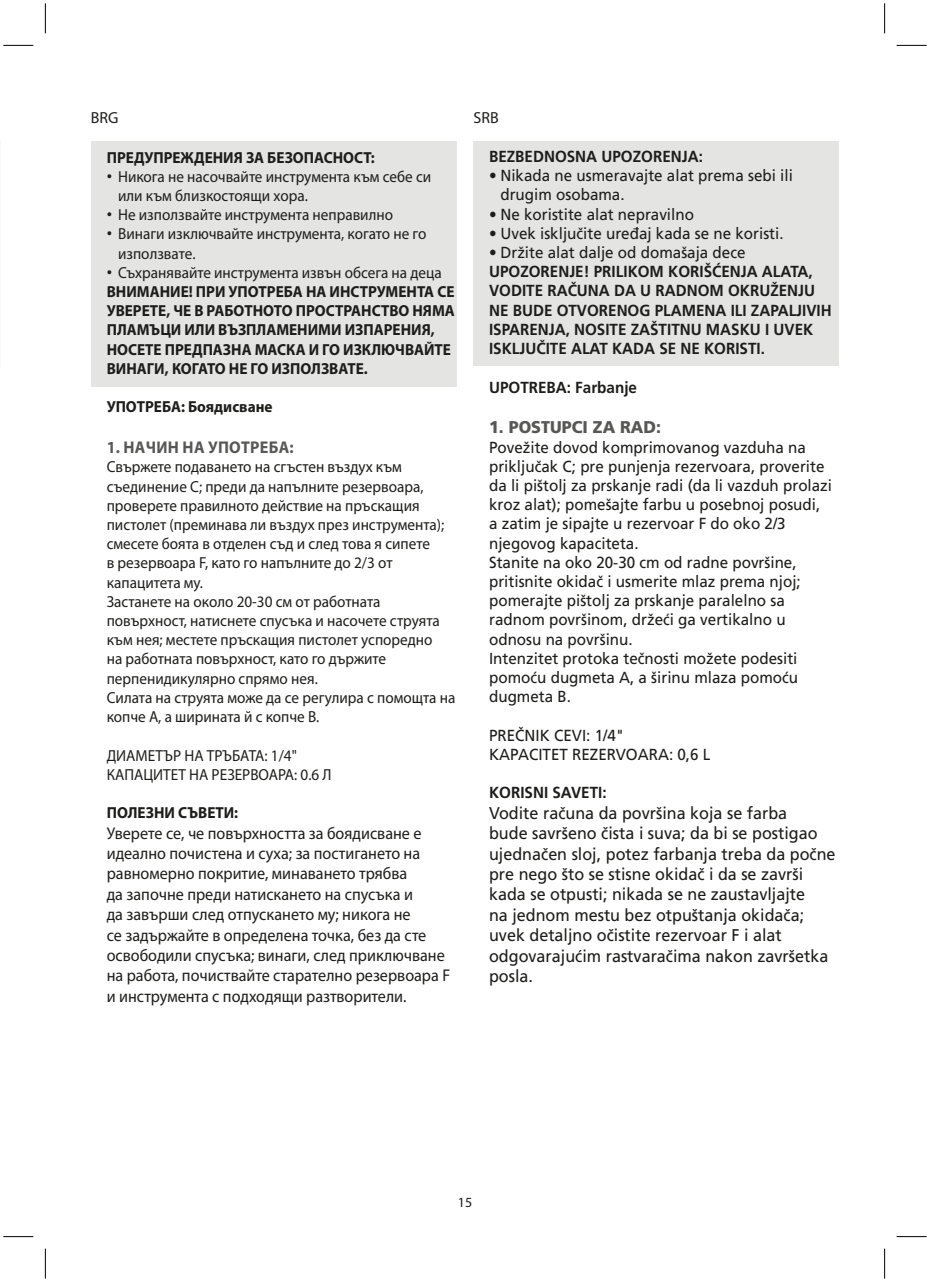
<style>
.page{position:relative;width:930px;height:1282px;background:#fff}
.page>*{position:absolute;margin:0;border:0;box-sizing:border-box;transform-origin:0 0}
.TESTO_RIENTRATO_9{font:17px/20.4px "Myriad Pro";color:#1d1d1b;scale:.95 1}
.TESTO_RIENTRATO_9-2{font:17px/20.4px "Frutiger LT Pro";color:#1d1d1b;scale:.95 1}
.SOTTOTITOLO{font:700 17px "Myriad Pro";letter-spacing:.02em;color:#575756;scale:.95 1}
.SOTTOTITOLO-2{font:900 17px "Frutiger LT Pro";color:#575756;scale:.95 1}
.TESTO_RIENTRATO_9-3{font:16px/19.2px "Myriad Pro";color:#1d1d1b;scale:.95 1}
.TESTO_RIENTRATO_9-4{font:16px/19.2px "Frutiger LT Pro";color:#1d1d1b;scale:.95 1}
.TESTO_NORMALE{font:700 16px/19.2px "Myriad Pro";color:#1d1d1b;scale:.95 1}
.TESTO_NORMALE-2{font:700 16px/19.2px "Frutiger LT Pro";color:#1d1d1b;scale:.95 1}
.sottotitolo{font:16px "Myriad Pro";color:#1d1d1b}
.t1{font:14px "Myriad Pro";color:#1d1d1b}
.s1{font-family:"Arial"}
</style>
<div class="page">
<div style="left:91px;top:141px;width:365px;height:246px;background:#e4e4e3"></div>
<div style="left:473px;top:141px;width:366px;height:225px;background:#e4e4e3"></div>
<hr style="left:3px;top:45px;width:30px;height:1px;background:#000">
<hr style="left:896px;top:45px;width:30px;height:1px;background:#000">
<hr style="left:3px;top:1236px;width:30px;height:1px;background:#000">
<hr style="left:896px;top:1236px;width:30px;height:1px;background:#000">
<hr style="left:45px;top:3px;width:1px;height:30px;background:#000">
<hr style="left:45px;top:1248px;width:1px;height:30px;background:#000">
<hr style="left:884px;top:3px;width:1px;height:30px;background:#000">
<hr style="left:884px;top:1248px;width:1px;height:30px;background:#000">
<p class="sottotitolo" style="left:91px;top:107px;width:29px">BRG</p>
<p class="sottotitolo" style="left:473px;top:107px;width:27px">SRB</p>
<p class="TESTO_NORMALE" style="left:107px;top:147px;width:284px">ПРЕДУПРЕЖДЕНИЯ ЗА БЕЗОПАСНОСТ:</p>
<p class="TESTO_RIENTRATO_9-3" style="left:118px;top:166px;width:331px;text-indent:-11px"><span class="s1">•</span> Никога не насочвайте инструмента към себе си или към близкостоящи хора.</p>
<p class="TESTO_RIENTRATO_9-3" style="left:107px;top:205px;width:303px"><span class="s1">•</span> Не използвайте инструмента неправилно</p>
<p class="TESTO_RIENTRATO_9-3" style="left:118px;top:224px;width:326px;text-indent:-11px"><span class="s1">•</span> Винаги изключвайте инструмента, когато не го използвате.</p>
<p class="TESTO_RIENTRATO_9-3" style="left:107px;top:262px;width:354px"><span class="s1">•</span> Съхранявайте инструмента извън обсега на деца</p>
<p class="TESTO_NORMALE" style="left:107px;top:281px;width:368px">ВНИМАНИЕ! ПРИ УПОТРЕБА НА ИНСТРУМЕНТА СЕ УВЕРЕТЕ, ЧЕ В РАБОТНОТО ПРОСТРАНСТВО НЯМА ПЛАМЪЦИ ИЛИ ВЪЗПЛАМЕНИМИ ИЗПАРЕНИЯ, НОСЕТЕ ПРЕДПАЗНА МАСКА И ГО ИЗКЛЮЧВАЙТЕ ВИНАГИ, КОГАТО НЕ ГО ИЗПОЛЗВАТЕ.</p>
<p class="TESTO_NORMALE" style="left:107px;top:397px;width:176px">УПОТРЕБА: Боядисване</p>
<p class="SOTTOTITOLO" style="left:107px;top:436px;width:198px">1. НАЧИН НА УПОТРЕБА:</p>
<p class="TESTO_RIENTRATO_9-3" style="left:107px;top:457px;width:357px">Свържете подаването на сгъстен въздух към съединение C; преди да напълните резервоара, проверете правилното действие на пръскащия пистолет (преминава ли въздух през инструмента); смесете боята в отделен съд и след това я сипете<br>в резервоара F, като го напълните до 2/3 от капацитета му.</p>
<p class="TESTO_RIENTRATO_9-3" style="left:107px;top:591px;width:352px">Застанете на около 20-30 см от работната повърхност, натиснете спусъка и насочете струята към нея; местете пръскащия пистолет успоредно на работната повърхност, като го държите перпенидикулярно спрямо нея.</p>
<p class="TESTO_RIENTRATO_9-3" style="left:107px;top:687px;width:368px">Силата на струята може да се регулира с помощта на копче А, а ширината й с копче B.</p>
<p class="TESTO_RIENTRATO_9-3" style="left:107px;top:745px;width:202px">ДИАМЕТЪР НА ТРЪБАТА: 1/4"</p>
<p class="TESTO_RIENTRATO_9-3" style="left:107px;top:764px;width:238px">КАПАЦИТЕТ НА РЕЗЕРВОАРА: 0.6 Л</p>
<p class="TESTO_NORMALE" style="left:107px;top:802px;width:140px">ПОЛЕЗНИ СЪВЕТИ:</p>
<p class="TESTO_RIENTRATO_9" style="left:107px;top:822px;width:363px">Уверете се, че повърхността за боядисване е идеално почистена и суха; за постигането на равномерно покритие, минаването трябва<br>да започне преди натискането на спусъка и<br>да завърши след отпускането му; никога не<br>се задържайте в определена точка, без да сте освободили спусъка; винаги, след приключване на работа, почиствайте старателно резервоара F и инструмента с подходящи разтворители.</p>
<p class="TESTO_NORMALE-2" style="left:489px;top:147px;width:227px">BEZBEDNOSNA UPOZORENJA:</p>
<p class="TESTO_RIENTRATO_9-4" style="left:500px;top:166px;width:309px;text-indent:-11px">• Nikada ne usmeravajte alat prema sebi ili drugim osobama.</p>
<p class="TESTO_RIENTRATO_9-4" style="left:489px;top:204px;width:217px">• Ne koristite alat nepravilno</p>
<p class="TESTO_RIENTRATO_9-4" style="left:489px;top:224px;width:311px">• Uvek isključite uređaj kada se ne koristi.</p>
<p class="TESTO_RIENTRATO_9-4" style="left:489px;top:243px;width:271px">• Držite alat dalje od domašaja dece</p>
<p class="TESTO_NORMALE-2" style="left:489px;top:262px;width:362px">UPOZORENJE! PRILIKOM KORIŠĆENJA ALATA, VODITE RAČUNA DA U RADNOM OKRUŽENJU NE BUDE OTVORENOG PLAMENA ILI ZAPALJIVIH ISPARENJA, NOSITE ZAŠTITNU MASKU I UVEK ISKLJUČITE ALAT KADA SE NE KORISTI.</p>
<p class="TESTO_NORMALE-2" style="left:489px;top:377px;width:157px">UPOTREBA: Farbanje</p>
<p class="SOTTOTITOLO-2" style="left:489px;top:417px;width:182px">1. POSTUPCI ZA RAD:</p>
<p class="TESTO_RIENTRATO_9-4" style="left:489px;top:437px;width:363px">Povežite dovod komprimovanog vazduha na priključak C; pre punjenja rezervoara, proverite da li pištolj za prskanje radi (da li vazduh prolazi kroz alat); pomešajte farbu u posebnoj posudi, a zatim je sipajte u rezervoar F do oko 2/3 njegovog kapaciteta.</p>
<p class="TESTO_RIENTRATO_9-4" style="left:489px;top:552px;width:330px">Stanite na oko 20-30 cm od radne površine, pritisnite okidač i usmerite mlaz prema njoj; pomerajte pištolj za prskanje paralelno sa radnom površinom, držeći ga vertikalno u odnosu na površinu.</p>
<p class="TESTO_RIENTRATO_9-4" style="left:489px;top:648px;width:327px;text-align:justify">Intenzitet protoka tečnosti možete podesiti pomoću dugmeta A, a širinu mlaza pomoću dugmeta B.</p>
<p class="TESTO_RIENTRATO_9-4" style="left:489px;top:725px;width:144px">PREČNIK CEVI: 1/4"</p>
<p class="TESTO_RIENTRATO_9-4" style="left:489px;top:744px;width:234px">KAPACITET REZERVOARA: 0,6 L</p>
<p class="TESTO_NORMALE-2" style="left:489px;top:783px;width:125px">KORISNI SAVETI:</p>
<p class="TESTO_RIENTRATO_9-2" style="left:489px;top:802px;width:366px">Vodite računa da površina koja se farba<br>bude savršeno čista i suva; da bi se postigao ujednačen sloj, potez farbanja treba da počne pre nego što se stisne okidač i da se završi kada se otpusti; nikada se ne zaustavljajte<br>na jednom mestu bez otpuštanja okidača; uvek detaljno očistite rezervoar F i alat odgovarajućim rastvaračima nakon završetka posla.</p>
<p class="t1" style="left:458px;top:1193px;width:16px">15</p>
</div>
